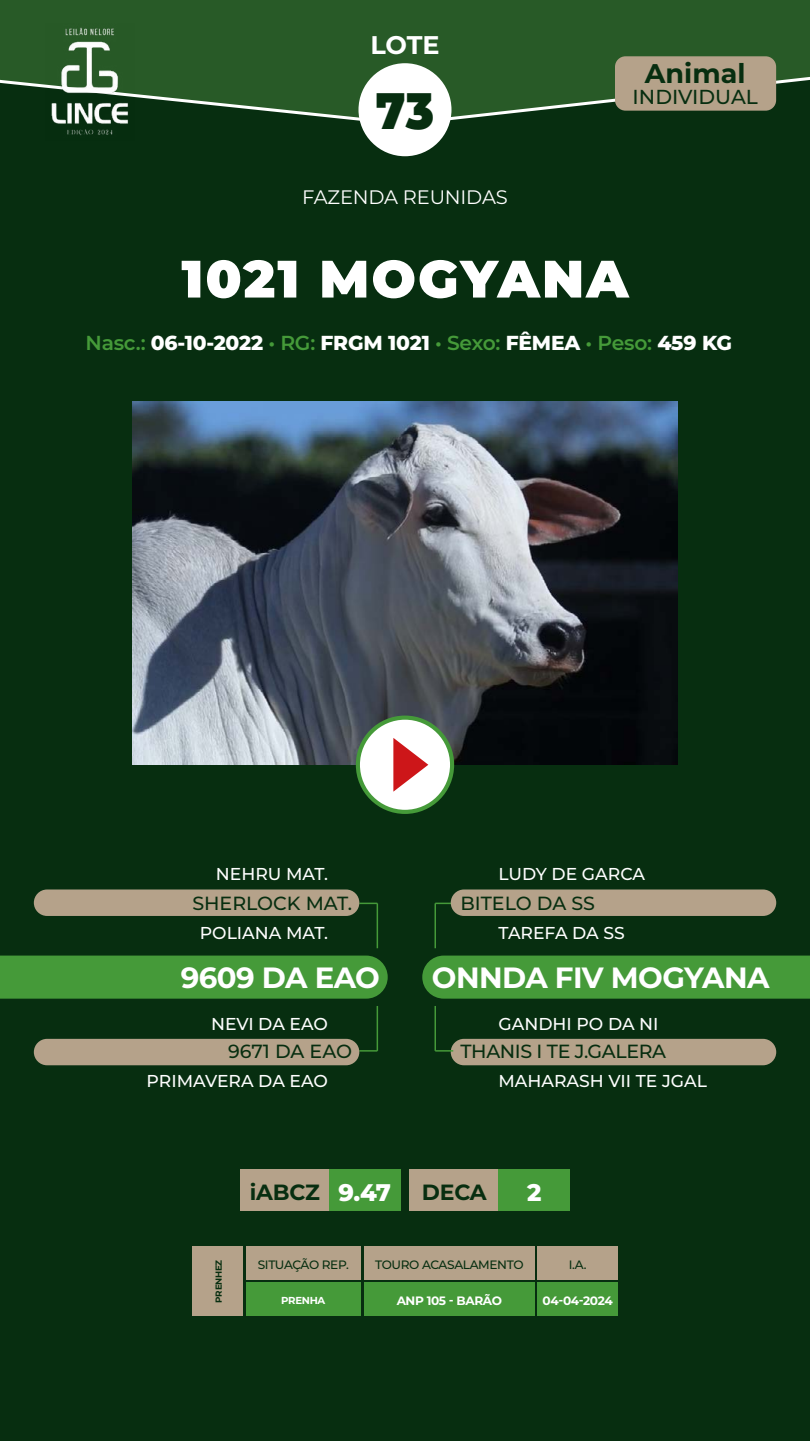
<style>
.page{position:relative;width:810px;height:1441px;background:#fff}
.page>*{position:absolute;margin:0;border:0;box-sizing:border-box;transform-origin:0 0}
.t1{font:900 52.5px "Montserrat";letter-spacing:.04em;color:#fff}
.t2{font:900 51.15px "Montserrat";color:#072e10;scale:.9 1}
.t3{font:700 29.25px "Montserrat";letter-spacing:-.02em;color:#fff}
.t4{font:700 27px "Montserrat";color:#072e10}
.t5{font:700 25.5px "Montserrat";color:#fff}
.t6{font:800 24px "Montserrat";color:#fff}
.t7{font:700 21.98px "Montserrat";letter-spacing:-.01em;color:#072e10}
.t8{font:800 20.25px "Montserrat";letter-spacing:-.01em;color:#fff}
.t9{font:500 20.25px "Montserrat";color:#072e10}
.t10{font:19.5px "Montserrat";letter-spacing:-.01em;color:#fff}
.t11{font:500 19.05px "Montserrat";letter-spacing:-.01em;color:#072e10}
.t12{font:500 17.17px "Montserrat";color:#fff}
.t13{font:500 12.15px "Montserrat";letter-spacing:-.03em;color:#072e10}
.t14{font:700 12.15px "Montserrat";letter-spacing:-.03em;color:#fff}
.t15{font:700 10.12px "Montserrat";letter-spacing:-.03em;color:#fff}
.t16{font:700 8.77px "Montserrat";letter-spacing:-.03em;color:#072e10}
.s1{font-weight:600;color:#459a39}
.s2{font-weight:800;font-size:24px;color:#fff}
</style>
<div class="page">
<div style="left:0;top:0;width:810px;height:1440px;background:#072e10"></div>
<svg style="left:0;top:0;width:810px;height:125px;background:#275627"></svg>
<div style="left:615px;top:56px;width:161px;height:55px;background:#b5a28a;border-radius:11px"></div>
<div style="left:451px;top:1038px;width:325px;height:27px;background:#b5a28a;border-radius:13px"></div>
<div style="left:0;top:955px;width:388px;height:43px;background:#459a39"></div>
<div style="left:422px;top:955px;width:388px;height:43px;background:#459a39"></div>
<svg style="left:359px;top:902px;width:18px;height:2px"></svg>
<hr style="left:377px;top:903px;width:1px;height:45px;background:#459a39">
<svg style="left:359px;top:1050px;width:18px;height:1px"></svg>
<hr style="left:377px;top:1006px;width:1px;height:44px;background:#459a39">
<svg style="left:435px;top:902px;width:16px;height:2px"></svg>
<hr style="left:435px;top:903px;width:1px;height:45px;background:#459a39">
<svg style="left:435px;top:1050px;width:18px;height:1px"></svg>
<hr style="left:435px;top:1006px;width:1px;height:44px;background:#459a39">
<div style="left:451px;top:889px;width:325px;height:27px;background:#b5a28a;border-radius:13px"></div>
<div style="left:34px;top:889px;width:325px;height:27px;background:#b5a28a;border-radius:13px"></div>
<div style="left:34px;top:1038px;width:325px;height:27px;background:#b5a28a;border-radius:13px"></div>
<img style="left:45px;top:24px;width:90px;height:112px">
<div style="left:358px;top:63px;width:94px;height:93px;background:#fff;border-radius:50%"></div>
<div style="left:240px;top:1168px;width:90px;height:42px;background:#b5a28a"></div>
<div style="left:329px;top:1168px;width:71px;height:42px;background:#459a39"></div>
<div style="left:410px;top:1168px;width:89px;height:42px;background:#b5a28a"></div>
<div style="left:499px;top:1168px;width:71px;height:42px;background:#459a39"></div>
<div style="left:246px;top:1246px;width:115px;height:33px;background:#b5a28a"></div>
<div style="left:538px;top:1246px;width:80px;height:33px;background:#b5a28a"></div>
<div style="left:246px;top:1282px;width:115px;height:34px;background:#459a39"></div>
<div style="left:538px;top:1282px;width:80px;height:34px;background:#459a39"></div>
<div style="left:364px;top:1246px;width:171px;height:33px;background:#b5a28a"></div>
<div style="left:364px;top:1282px;width:171px;height:34px;background:#459a39"></div>
<div style="left:192px;top:1246px;width:51px;height:70px;background:#b5a28a"></div>
<img style="left:132px;top:402px;width:546px;height:362px">
<div style="left:358px;top:717px;width:94px;height:95px;background:#fff;border-radius:50%"></div>
<div style="left:356px;top:715px;width:98px;height:99px;border:4px solid #459a39;border-radius:50%"></div>
<svg style="left:393px;top:738px;width:35px;height:53px"></svg>
<h3 class="t5" style="left:370px;top:26px;width:71px">LOTE</h3>
<h2 class="t2" style="left:376px;top:72px;width:66px">73</h2>
<p class="t10" style="left:302px;top:184px;width:207px">FAZENDA REUNIDAS</p>
<h3 class="t4" style="left:645px;top:54px;width:102px">Animal</h3>
<p class="t9" style="left:633px;top:83px;width:127px">INDIVIDUAL</p>
<h1 class="t1" style="left:181px;top:239px;width:449px">1021 MOGYANA</h1>
<p class="t8" style="left:85px;top:328px;width:648px"><span class="s1">Nasc.:</span> 06-10-2022 <span class="s1">• RG:</span> FRGM 1021 <span class="s1">• Sexo:</span> FÊMEA <span class="s1">• Peso:</span> 459 KG</p>
<p class="t12" style="left:216px;top:862px;width:114px">NEHRU MAT.</p>
<p class="t12" style="left:499px;top:862px;width:148px">LUDY DE GARCA</p>
<p class="t11" style="left:192px;top:890px;width:161px">SHERLOCK MAT.</p>
<p class="t11" style="left:460px;top:890px;width:136px">BITELO DA SS</p>
<p class="t12" style="left:200px;top:921px;width:130px">POLIANA MAT.</p>
<p class="t12" style="left:499px;top:921px;width:128px">TAREFA DA SS</p>
<h3 class="t3" style="left:181px;top:956px;width:201px">9609 DA EAO</h3>
<h3 class="t3" style="left:432px;top:956px;width:339px">ONNDA FIV MOGYANA</h3>
<p class="t12" style="left:211px;top:1012px;width:118px">NEVI DA EAO</p>
<p class="t11" style="left:228px;top:1038px;width:126px">9671 DA EAO</p>
<p class="t12" style="left:147px;top:1068px;width:183px">PRIMAVERA DA EAO</p>
<p class="t12" style="left:499px;top:1012px;width:162px">GANDHI PO DA NI</p>
<p class="t11" style="left:460px;top:1038px;width:207px">THANIS I TE J.GALERA</p>
<p class="t12" style="left:499px;top:1068px;width:210px">MAHARASH VII TE JGAL</p>
<p class="t16" style="left:212px;top:1302px;width:45px;rotate:-90deg">PRENHEZ</p>
<p class="t7" style="left:250px;top:1176px;width:143px">iABCZ <span class="s2">9.47</span></p>
<p class="t7" style="left:422px;top:1176px;width:66px">DECA</p>
<h3 class="t6" style="left:527px;top:1175px;width:16px">2</h3>
<p class="t13" style="left:258px;top:1256px;width:93px">SITUAÇÃO REP.</p>
<p class="t13" style="left:569px;top:1256px;width:19px">I.A.</p>
<p class="t15" style="left:281px;top:1293px;width:46px">PRENHA</p>
<p class="t14" style="left:543px;top:1292px;width:72px">04-04-2024</p>
<p class="t13" style="left:375px;top:1256px;width:150px">TOURO ACASALAMENTO</p>
<p class="t14" style="left:397px;top:1292px;width:107px">ANP 105 - BARÃO</p>
</div>
